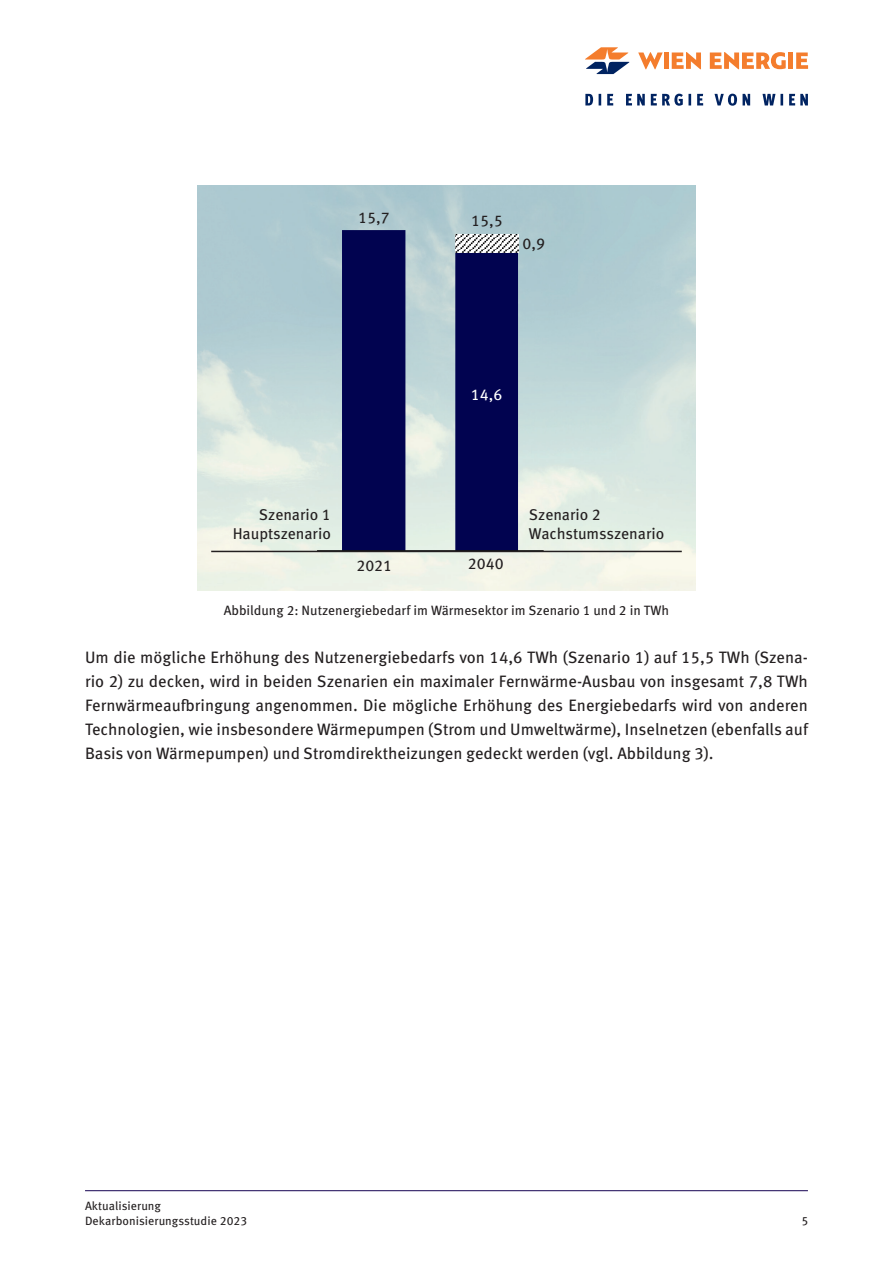
<style>
.page{position:relative;width:893px;height:1263px;background:#fff}
.page>*{position:absolute;margin:0;border:0;box-sizing:border-box;transform-origin:0 0}
.t1{font:16.5px/24px "Meta OT";color:#231f20;text-align:justify}
.t2{font:15.6px/18.8px "Meta OT";color:#231f20;text-align:right}
.t3{font:15.6px "Meta OT";color:#fff}
.t4{font:13.5px "Meta OT";color:#231f20}
.t5{font:12px/14.4px "Meta OT";letter-spacing:.005em;color:#231f20}
</style>
<div class="page">
<svg style="left:585px;top:94px;width:223px;height:12px"></svg>
<svg style="left:585px;top:47px;width:44px;height:27px"></svg>
<svg style="left:638px;top:52px;width:25px;height:17px"></svg>
<div style="left:664px;top:53px;width:5px;height:16px;background:#f47d2d"></div>
<div style="left:788px;top:53px;width:5px;height:16px;background:#f47d2d"></div>
<svg style="left:796px;top:53px;width:12px;height:16px"></svg>
<svg style="left:672px;top:52px;width:29px;height:17px"></svg>
<svg style="left:710px;top:52px;width:76px;height:17px"></svg>
<hr style="left:85px;top:1190px;width:723px;height:1px;background:#160352">
<img style="left:197px;top:185px;width:499px;height:406px">
<svg style="left:342px;top:230px;width:176px;height:320px;background:#3c4379"></svg>
<svg style="left:455px;top:234px;width:63px;height:19px"></svg>
<hr style="left:317px;top:550px;width:227px;height:1px;background:#000">
<hr style="left:211px;top:551px;width:471px;height:1px;background:#231f20">
<p class="t2" style="left:358px;top:208px;width:33px">15,7</p>
<p class="t2" style="left:471px;top:212px;width:33px">15,5</p>
<p class="t2" style="left:523px;top:234px;width:24px">0,9</p>
<p class="t3" style="left:471px;top:385px;width:33px">14,6</p>
<p class="t2" style="left:233px;top:505px;width:100px">Szenario 1<br>Hauptszenario</p>
<p class="t2" style="left:529px;top:505px;width:137px;text-align:left">Szenario 2<br>Wachstumsszenario</p>
<p class="t2" style="left:356px;top:556px;width:37px">2021</p>
<p class="t2" style="left:468px;top:554px;width:37px">2040</p>
<p class="t4" style="left:224px;top:602px;width:447px">Abbildung 2: Nutzenergiebedarf im Wärmesektor im Szenario 1 und 2 in TWh</p>
<p class="t1" style="left:85px;top:645px;width:725px">Um die mögliche Erhöhung des Nutzenergiebedarfs von 14,6 TWh (Szenario 1) auf 15,5 TWh (Szena&shy;rio 2) zu decken, wird in beiden Szenarien ein maximaler Fernwärme-Ausbau von insgesamt 7,8 TWh Fernwärmeaufbringung angenommen. Die mögliche Erhöhung des Energiebedarfs wird von anderen Technologien, wie insbesondere Wärmepumpen (Strom und Umweltwärme), Inselnetzen (ebenfalls auf Basis von Wärmepumpen) und Stromdirektheizungen gedeckt werden (vgl. Abbildung 3).</p>
<p class="t5" style="left:85px;top:1199px;width:164px">Aktualisierung<br>Dekarbonisierungsstudie 2023</p>
<p class="t5" style="left:801px;top:1213px;width:8px">5</p>
</div>
